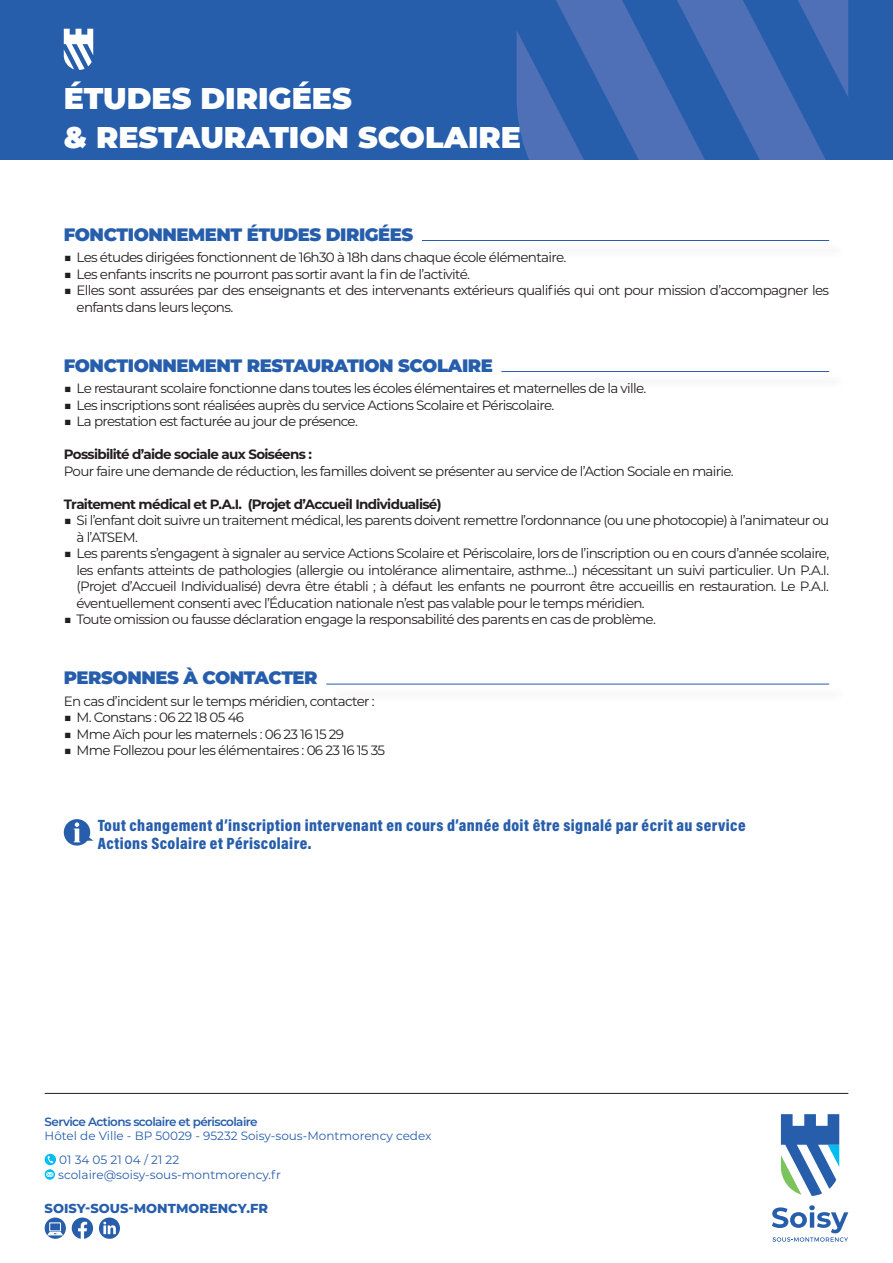
<style>
.page{position:relative;width:893px;height:1263px;background:#fff}
.page>*{position:absolute;margin:0;border:0;box-sizing:border-box;transform-origin:0 0}
.t1{font:900 30px "Montserrat";color:#fff}
.t2{font:900 18px "Montserrat";letter-spacing:-.025em;color:#275eac}
.t3{font:900 16.5px/18px "Acumin Pro Cond";letter-spacing:.025em;color:#275eac}
.t4{font:13.5px/16.5px "Montserrat";letter-spacing:-.05em;color:#231f20}
.t5{font:700 13.5px "Montserrat";letter-spacing:-.05em;color:#231f20}
.t6{font:800 13.05px "Montserrat";color:#275eac}
.t7{font:12px/14.4px "Montserrat";color:#275eac}
.t8{font:600 12px "Montserrat";letter-spacing:-.05em;color:#275eac}
</style>
<div class="page">
<div style="left:45px;top:1154px;width:11px;height:11px;background:#01bdf2;border-radius:50%"></div>
<svg style="left:47px;top:1156px;width:6px;height:7px"></svg>
<svg style="left:45px;top:1169px;width:10px;height:11px"></svg>
<svg style="left:46px;top:1172px;width:7px;height:5px"></svg>
<svg style="left:772px;top:1205px;width:76px;height:37px"></svg>
<svg style="left:781px;top:1114px;width:58px;height:82px"></svg>
<div style="left:0;top:0;width:893px;height:159px;background:#275eac"></div>
<svg style="left:517px;top:0;width:331px;height:159px;fill:#4f70b7"></svg>
<hr style="left:45px;top:1093px;width:803px;height:1px;background:#231f20">
<svg style="left:64px;top:29px;width:29px;height:41px"></svg>
<svg style="left:72px;top:1217px;width:21px;height:22px"></svg>
<svg style="left:45px;top:1217px;width:21px;height:22px"></svg>
<svg style="left:99px;top:1217px;width:21px;height:22px"></svg>
<div style="left:426px;top:243px;width:420px;height:16px;background:#fafafa"></div>
<hr style="left:422px;top:240px;width:407px;height:1px;background:#275eac">
<div style="left:506px;top:374px;width:340px;height:16px;background:#fafafa"></div>
<hr style="left:501px;top:371px;width:328px;height:1px;background:#275eac">
<div style="left:64px;top:819px;width:26px;height:26px;background:#275eac;border-radius:50%"></div>
<svg style="left:74px;top:822px;width:20px;height:20px"></svg>
<div style="left:331px;top:686px;width:515px;height:17px;background:#fafafa"></div>
<hr style="left:326px;top:684px;width:503px;height:1px;background:#275eac">
<h1 class="t1" style="left:64px;top:76px;width:289px">ÉTUDES DIRIGÉES</h1>
<h1 class="t1" style="left:64px;top:114px;width:459px">&amp; RESTAURATION SCOLAIRE</h1>
<h2 class="t2" style="left:64px;top:221px;width:351px">FONCTIONNEMENT ÉTUDES DIRIGÉES</h2>
<p class="t4" style="left:64px;top:249px;width:504px">■ Les études dirigées fonctionnent de 16h30 à 18h dans chaque école élémentaire.</p>
<p class="t4" style="left:64px;top:265px;width:408px">■ Les enfants inscrits ne pourront pas sortir avant la fin de l’activité.</p>
<p class="t4" style="left:77px;top:282px;width:754px;text-indent:-13px">■ Elles sont assurées par des enseignants et des intervenants extérieurs qualifiés qui ont pour mission d’accompagner les enfants dans leurs leçons.</p>
<h2 class="t2" style="left:64px;top:352px;width:431px">FONCTIONNEMENT RESTAURATION SCOLAIRE</h2>
<p class="t4" style="left:64px;top:380px;width:584px">■ Le restaurant scolaire fonctionne dans toutes les écoles élémentaires et maternelles de la ville.</p>
<p class="t4" style="left:64px;top:396px;width:492px">■ Les inscriptions sont réalisées auprès du service Actions Scolaire et Périscolaire.</p>
<p class="t4" style="left:64px;top:413px;width:296px">■ La prestation est facturée au jour de présence.</p>
<p class="t5" style="left:64px;top:445px;width:250px">Possibilité d’aide sociale aux Soiséens :</p>
<p class="t4" style="left:64px;top:462px;width:671px">Pour faire une demande de réduction, les familles doivent se présenter au service de l’Action Sociale en mairie.</p>
<p class="t5" style="left:64px;top:494px;width:379px">Traitement médical et P.A.I. (Projet d’Accueil Individualisé)</p>
<p class="t4" style="left:77px;top:512px;width:754px;text-indent:-13px">■ Si l’enfant doit suivre un traitement médical, les parents doivent remettre l’ordonnance (ou une photocopie) à l’animateur ou à l’ATSEM.</p>
<p class="t4" style="left:77px;top:545px;width:754px;text-align:justify;text-indent:-13px">■ Les parents s’engagent à signaler au service Actions Scolaire et Périscolaire, lors de l’inscription ou en cours d’année scolaire, les enfants atteints de pathologies (allergie ou intolérance alimentaire, asthme…) nécessitant un suivi particulier. Un P.A.I. (Projet d’Accueil Individualisé) devra être établi ; à défaut les enfants ne pourront être accueillis en restauration. Le P.A.I. éventuellement consenti avec l’Éducation nationale n’est pas valable pour le temps méridien.</p>
<p class="t4" style="left:64px;top:611px;width:594px">■ Toute omission ou fausse déclaration engage la responsabilité des parents en cas de problème.</p>
<h2 class="t2" style="left:64px;top:664px;width:255px">PERSONNES À CONTACTER</h2>
<p class="t4" style="left:64px;top:692px;width:312px">En cas d’incident sur le temps méridien, contacter :</p>
<p class="t4" style="left:64px;top:709px;width:182px">■ M. Constans : 06 22 18 05 46</p>
<p class="t4" style="left:64px;top:725px;width:282px">■ Mme Aïch pour les maternels : 06 23 16 15 29</p>
<p class="t4" style="left:64px;top:742px;width:323px">■ Mme Follezou pour les élémentaires : 06 23 16 15 35</p>
<p class="t3" style="left:98px;top:816px;width:649px">Tout changement d’inscription intervenant en cours d’année doit être signalé par écrit au service<br>Actions Scolaire et Périscolaire.</p>
<p class="t8" style="left:45px;top:1113px;width:215px">Service Actions scolaire et périscolaire</p>
<p class="t7" style="left:45px;top:1128px;width:388px">Hôtel de Ville - BP 50029 - 95232 Soisy-sous-Montmorency cedex</p>
<p class="t7" style="left:58px;top:1152px;width:224px">01 34 05 21 04 / 21 22 scolaire@soisy-sous-montmorency.fr</p>
<p class="t6" style="left:45px;top:1198px;width:225px">SOISY-SOUS-MONTMORENCY.FR</p>
</div>
